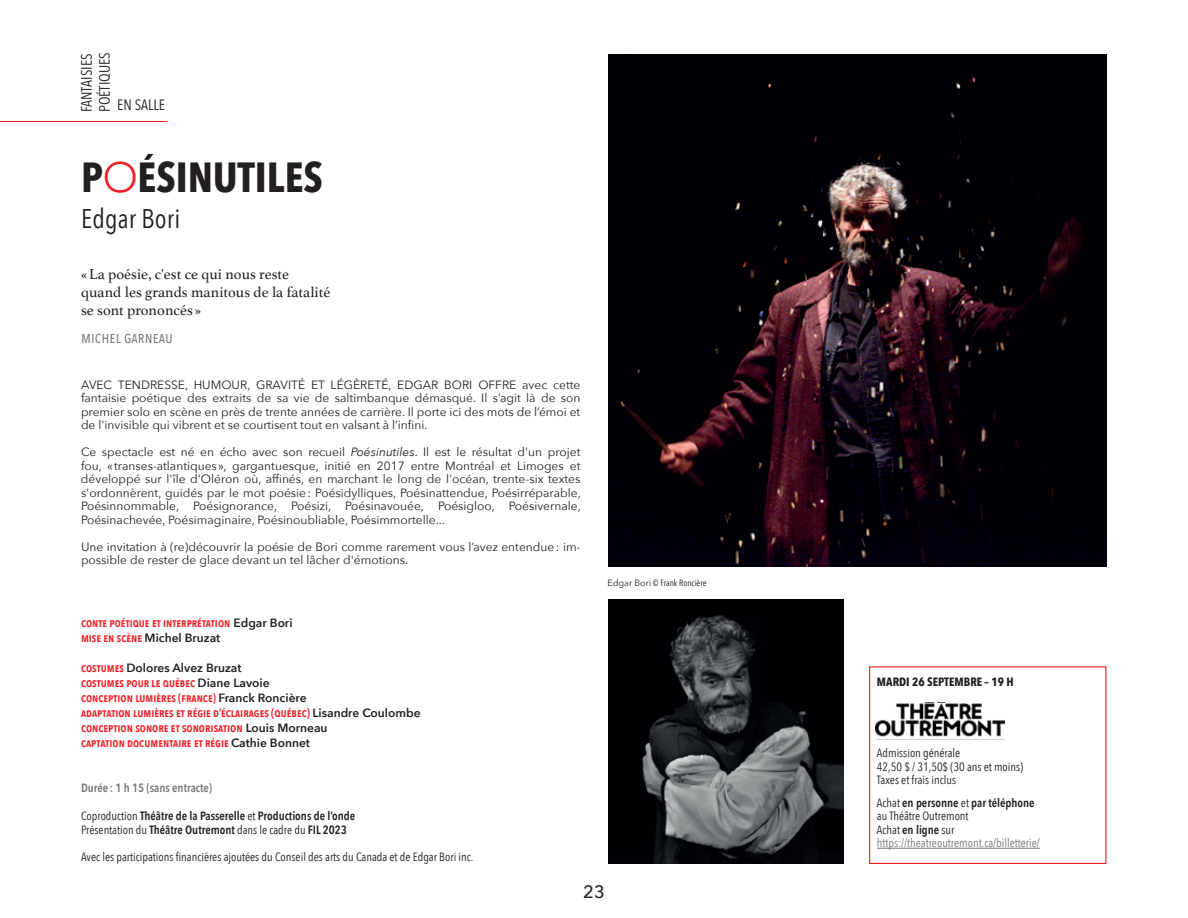
<style>
.page{position:relative;width:1188px;height:918px;background:#fff}
.page>*{position:absolute;margin:0;border:0;box-sizing:border-box;transform-origin:0 0}
.t1{font:700 42px "Avenir Next Condensed";color:#231f20}
.t2{font:27px "Avenir Next Condensed";letter-spacing:.005em;color:#231f20}
.t3{font:500 18px "Avenir Next";color:#231f20}
.t4{font:16.5px "Avenir Next Condensed";color:#76787b}
.t5{font:15px/18px "Athelas";letter-spacing:.005em;color:#231f20}
.t6{font:15px/18px "Avenir Next Condensed";color:#231f20}
.t7{font:12px/13.5px "Avenir Next";color:#231f20;text-align:justify}
.t8{font:600 12px/15px "Avenir Next Condensed";color:#ee1d23}
.t9{font:12px/13.5px "Avenir Next Condensed";color:#231f20}
.t10{font:600 12px/13.5px "Avenir Next Condensed";color:#231f20}
.t11{font:12px/13.5px "Avenir Next Condensed";color:#76787b}
.t12{font:600 12px "Avenir Next";color:#231f20}
.t13{font:600 12px "Avenir Next Condensed";color:#76787b}
.t14{font:700 12px "Avenir Next Condensed";color:#231f20}
.t15{font:9px "Avenir Next Condensed";color:#231f20}
.s1{font-family:"Avenir";font-weight:300;color:#ee1d23}
.s2{font-style:italic}
.s3{font-family:"Avenir Next";color:#231f20}
.s4{font-family:"Avenir Next Condensed";color:#ee1d23}
.s5{font-weight:400}
.s6{font-family:"Avenir Next"}
.s7{color:#231f20}
.s8{font-weight:600;color:#231f20}
</style>
<div class="page">
<hr style="left:0;top:121px;width:167px;height:1px;background:#ee1d23">
<img style="left:608px;top:54px;width:498px;height:513px">
<hr style="left:877px;top:848px;width:163px;height:1px;background:#76787b">
<div style="left:869px;top:666px;width:237px;height:198px;border:1px solid #ee1d23"></div>
<img style="left:876px;top:702px;width:128px;height:35px">
<img style="left:608px;top:599px;width:236px;height:265px">
<p class="t6" style="left:77px;top:112px;width:61px;rotate:-90deg">FANTAISIES<br>POÉTIQUES</p>
<p class="t6" style="left:117px;top:95px;width:49px">EN SALLE</p>
<h1 class="t1" style="left:81px;top:152px;width:243px">P<span class="s1">O</span>ÉSINUTILES</h1>
<h2 class="t2" style="left:81px;top:196px;width:101px">Edgar Bori</h2>
<p class="t5" style="left:81px;top:264px;width:251px">«La poésie, c'est ce qui nous reste quand les grands manitous de la fatalité se sont prononcés »</p>
<h3 class="t4" style="left:81px;top:323px;width:93px">michel garneau</h3>
<p class="t7" style="left:81px;top:377px;width:501px">AVEC TENDRESSE, HUMOUR, GRAVITÉ ET LÉGÈRETÉ, EDGAR BORI OFFRE avec cette fantaisie poétique des extraits de sa vie de saltimbanque démasqué. Il s’agit là de son premier solo en scène en près de trente années de carrière. Il porte ici des mots de l’émoi et de l'invisible qui vibrent et se courtisent tout en valsant à l’infini.</p>
<p class="t7" style="left:81px;top:445px;width:501px">Ce spectacle est né en écho avec son recueil <span class="s2">Poésinutiles</span>. Il est le résultat d'un projet fou, «transes-atlantiques», gargantuesque, initié en 2017 entre Montréal et Limoges et développé sur l'île d'Oléron où, affinés, en marchant le long de l'océan, trente-six textes s'ordonnèrent, guidés par le mot poésie: Poésidylliques, Poésinattendue, Poésirréparable, Poésinnommable, Poésignorance, Poésizi, Poésinavouée, Poésigloo, Poésivernale, Poésinachevée, Poésimaginaire, Poésinoubliable, Poésimmortelle...</p>
<p class="t7" style="left:81px;top:539px;width:501px">Une invitation à (re)découvrir la poésie de Bori comme rarement vous l’avez entendue: im&shy;possible de rester de glace devant un tel lâcher d'émotions.</p>
<p class="t8" style="left:81px;top:614px;width:213px">conte poétique et interprétation <span class="s3">Edgar Bori</span></p>
<p class="t12" style="left:81px;top:627px;width:141px"><span class="s4">mise en scène</span> Michel Bruzat</p>
<p class="t12" style="left:81px;top:657px;width:162px"><span class="s4">costumes</span> Dolores Alvez Bruzat</p>
<p class="t8" style="left:81px;top:674px;width:341px">costumes pour le québec <span class="s3">Diane Lavoie<br></span>conception lumières (france) <span class="s3">Franck Roncière<br></span>adaptation lumières et régie d’éclairages (québec) <span class="s3">Lisandre Coulombe </span>conception sonore et sonorisation <span class="s3">Louis Morneau<br></span>captation documentaire et régie <span class="s3">Cathie Bonnet</span></p>
<p class="t13" style="left:81px;top:777px;width:133px">Durée : 1 h 15 (sans entracte)</p>
<p class="t10" style="left:81px;top:809px;width:276px"><span class="s5">Coproduction</span> Théâtre de la Passerelle <span class="s5">et</span> Productions de l’onde<br><span class="s5">Présentation du</span> Théâtre Outremont <span class="s5">dans le cadre du</span> FIL 2023</p>
<p class="t9" style="left:81px;top:849px;width:394px">Avec les participations financières ajoutées du Conseil des arts du Canada et de Edgar Bori inc.</p>
<p class="t15" style="left:608px;top:575px;width:101px"><span class="s6">Edgar Bori</span> © Frank Roncière</p>
<h3 class="t3" style="left:583px;top:877px;width:23px">23</h3>
<p class="t14" style="left:877px;top:675px;width:138px">MARDI 26 SEPTEMBRE – 19 H</p>
<p class="t9" style="left:877px;top:746px;width:148px">Admission générale<br>42,50 $ / 31,50$ (30 ans et moins)<br>Taxes et frais inclus</p>
<p class="t11" style="left:877px;top:795px;width:164px"><span class="s7">Achat</span> <span class="s8">en personne</span> <span class="s7">et</span> <span class="s8">par téléphone </span><span class="s7">au Théâtre Outremont<br>Achat</span> <span class="s8">en ligne</span> <span class="s7">sur </span>https://theatreoutremont.ca/billetterie/</p>
</div>
